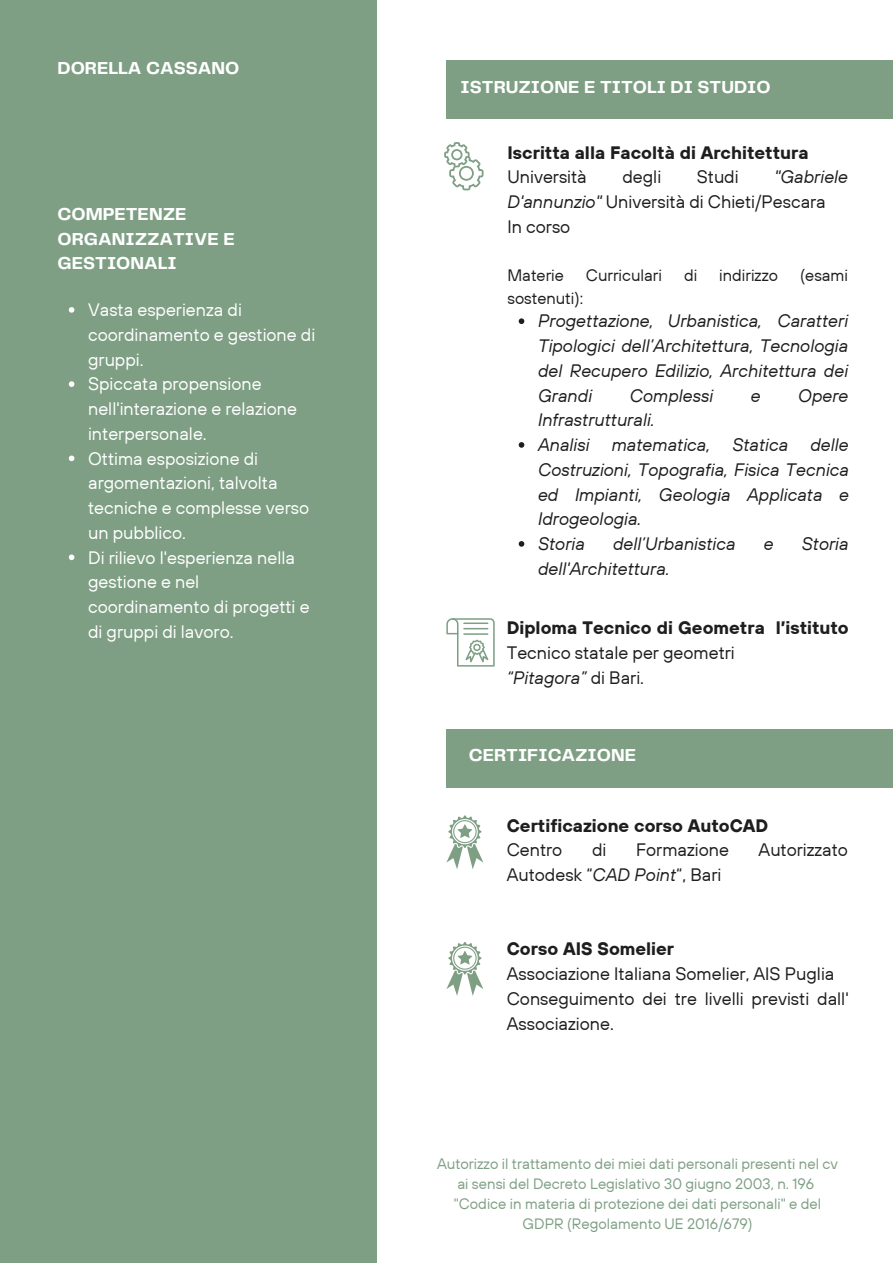
<style>
.page{position:relative;width:893px;height:1264px;background:#fff}
.page>*{position:absolute;margin:0;border:0;box-sizing:border-box;transform-origin:0 0}
.t1{font:italic 18px/24.8px "TT Hoves";color:#1e1e1e;text-align:justify}
.t2{font:18px/24.8px "TT Hoves";color:#fff}
.t3{font:18px/24.8px "TT Hoves";color:#1e1e1e}
.t4{font:700 18px "TT Hoves";color:#1e1e1e}
.t5{font:700 18px/24.8px "Telegraf";color:#fff}
.t6{font:16.5px "TT Hoves";color:#1e1e1e}
.t7{font:15px/20.2px "TT Hoves";color:#7e9f84;text-align:center}
.s1{font-style:italic}
</style>
<div class="page">
<div style="left:0;top:0;width:376px;height:1262px;background:#7e9f84"></div>
<svg style="left:446px;top:815px;width:37px;height:54px"></svg>
<svg style="left:446px;top:942px;width:37px;height:53px"></svg>
<div style="left:446px;top:728px;width:446px;height:59px;background:#7e9f84"></div>
<div style="left:446px;top:60px;width:446px;height:58px;background:#7e9f84"></div>
<svg style="left:444px;top:142px;width:39px;height:48px"></svg>
<svg style="left:446px;top:618px;width:48px;height:48px"></svg>
<svg style="left:518px;top:318px;width:6px;height:6px"></svg>
<svg style="left:518px;top:442px;width:6px;height:6px"></svg>
<svg style="left:518px;top:541px;width:6px;height:5px"></svg>
<svg style="left:69px;top:307px;width:5px;height:6px"></svg>
<svg style="left:69px;top:381px;width:5px;height:6px"></svg>
<svg style="left:69px;top:455px;width:5px;height:6px"></svg>
<svg style="left:69px;top:554px;width:5px;height:6px"></svg>
<p class="t5" style="left:58px;top:57px;width:183px">DORELLA CASSANO</p>
<p class="t5" style="left:58px;top:202px;width:179px">COMPETENZE<br>ORGANIZZATIVE E<br>GESTIONALI</p>
<p class="t2" style="left:88px;top:297px;width:229px">Vasta esperienza di coordinamento e gestione di gruppi.<br>Spiccata propensione nell'interazione e relazione interpersonale.<br>Ottima esposizione di argomentazioni, talvolta tecniche e complesse verso un pubblico.<br>Di rilievo l'esperienza nella gestione e nel coordinamento di progetti e di gruppi di lavoro.</p>
<p class="t5" style="left:460px;top:75px;width:311px">ISTRUZIONE E TITOLI DI STUDIO</p>
<p class="t4" style="left:507px;top:141px;width:302px">Iscritta alla Facoltà di Architettura</p>
<p class="t3" style="left:507px;top:164px;width:81px">Università</p>
<p class="t3" style="left:622px;top:164px;width:40px">degli</p>
<p class="t3" style="left:696px;top:164px;width:43px">Studi</p>
<p class="t3" style="left:507px;top:164px;width:342px;text-indent:267px"><span class="s1">"Gabriele<br>D'annunzio"</span> Università di Chieti/Pescara<br>In corso</p>
<p class="t6" style="left:507px;top:265px;width:58px">Materie</p>
<p class="t6" style="left:586px;top:265px;width:77px">Curriculari</p>
<p class="t6" style="left:684px;top:265px;width:15px">di</p>
<p class="t6" style="left:719px;top:265px;width:60px">indirizzo</p>
<p class="t6" style="left:800px;top:265px;width:50px">(esami</p>
<p class="t6" style="left:507px;top:287px;width:77px">sostenuti):</p>
<p class="t1" style="left:538px;top:308px;width:312px">Progettazione, Urbanistica, Caratteri Tipologici dell’Architettura, Tecnologia del Recupero Edilizio, Architettura dei Grandi</p>
<p class="t1" style="left:629px;top:382px;width:85px">Complessi</p>
<p class="t1" style="left:750px;top:382px;width:11px">e</p>
<p class="t1" style="left:798px;top:382px;width:52px">Opere</p>
<p class="t1" style="left:538px;top:407px;width:312px;text-align:left">Infrastrutturali.<br>Analisi matematica, Statica delle<br>Costruzioni, Topografia, Fisica Tecnica ed Impianti, Geologia Applicata e<br>Idrogeologia.<br>Storia</p>
<p class="t1" style="left:613px;top:531px;width:124px">dell’Urbanistica</p>
<p class="t1" style="left:763px;top:531px;width:11px">e</p>
<p class="t1" style="left:801px;top:531px;width:48px">Storia</p>
<p class="t1" style="left:538px;top:556px;width:133px">dell'Architettura.</p>
<p class="t4" style="left:506px;top:616px;width:343px">Diploma Tecnico di Geometra l’istituto</p>
<p class="t3" style="left:506px;top:640px;width:229px">Tecnico statale per geometri <span class="s1">“Pitagora”</span> di Bari.</p>
<p class="t5" style="left:468px;top:743px;width:169px">CERTIFICAZIONE</p>
<p class="t4" style="left:506px;top:813px;width:263px">Certificazione corso AutoCAD</p>
<p class="t3" style="left:506px;top:837px;width:57px">Centro</p>
<p class="t3" style="left:592px;top:837px;width:16px">di</p>
<p class="t3" style="left:636px;top:837px;width:94px">Formazione</p>
<p class="t3" style="left:758px;top:837px;width:91px">Autorizzato</p>
<p class="t3" style="left:506px;top:862px;width:216px">Autodesk “<span class="s1">CAD Point</span>“, Bari</p>
<p class="t4" style="left:506px;top:937px;width:169px">Corso AIS Somelier</p>
<p class="t3" style="left:506px;top:961px;width:343px">Associazione Italiana Somelier, AIS Puglia<br>Conseguimento dei tre livelli previsti dall'<br>Associazione.</p>
<p class="t7" style="left:437px;top:1152px;width:402px">Autorizzo il trattamento dei miei dati personali presenti nel cv ai sensi del Decreto Legislativo 30 giugno 2003, n. 196 "Codice in materia di protezione dei dati personali" e del GDPR (Regolamento UE 2016/679)</p>
</div>
